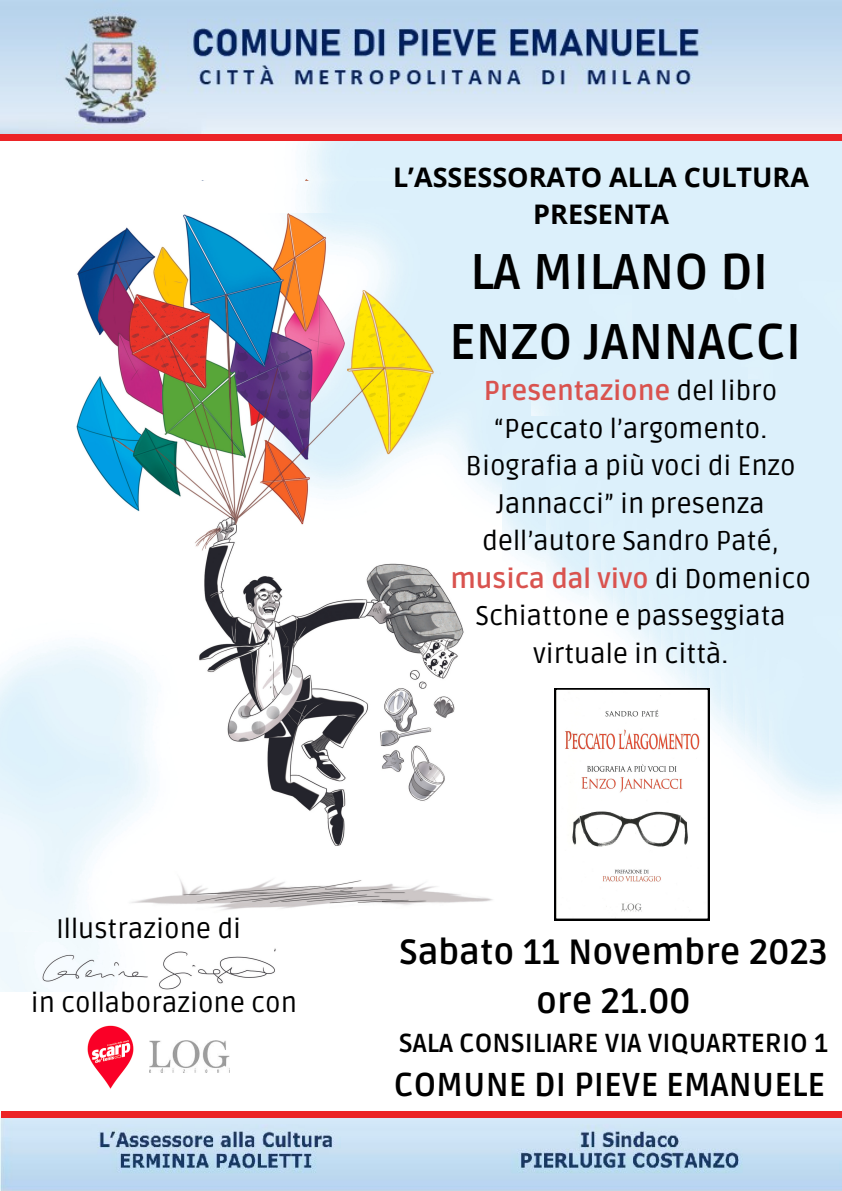
<style>
.page{position:relative;width:842px;height:1191px;background:#fff}
.page>*{position:absolute;margin:0;border:0;box-sizing:border-box;transform-origin:0 0}
.t1{font:700 50px "Ruda";color:#000}
.t2{font:700 35px "Ruda";color:#000}
.t3{font:700 33px "Ruda";color:#000}
.t4{font:27px/37.5px "Ruda";color:#000;text-align:center}
.t5{font:700 27px/37.5px "Open Sans";color:#000;text-align:center}
.t6{font:700 26px "Ruda";color:#000}
.s1{font-weight:700;color:#d9534f}
</style>
<div class="page">
<img style="left:0;top:0;width:842px;height:133px">
<img style="left:0;top:1115px;width:842px;height:75px">
<img style="left:0;top:180px;width:531px;height:752px">
<img style="left:202px;top:180px;width:329px;height:32px">
<img style="left:185px;top:140px;width:387px;height:40px">
<div style="left:572px;top:140px;width:201px;height:263px;background:#dcf0fb"></div>
<div style="left:741px;top:140px;width:101px;height:246px;background:#dcf0fb"></div>
<img style="left:503px;top:236px;width:43px;height:401px">
<img style="left:632px;top:286px;width:56px;height:34px">
<img style="left:589px;top:296px;width:86px;height:321px">
<img style="left:601px;top:308px;width:86px;height:321px">
<img style="left:613px;top:320px;width:86px;height:321px">
<img style="left:625px;top:332px;width:86px;height:317px">
<img style="left:637px;top:344px;width:86px;height:310px">
<img style="left:649px;top:356px;width:86px;height:310px">
<img style="left:661px;top:367px;width:86px;height:311px">
<img style="left:673px;top:379px;width:86px;height:309px">
<div style="left:685px;top:391px;width:86px;height:297px;background:#dcf0fb"></div>
<div style="left:697px;top:403px;width:76px;height:285px;background:#dcf0fb"></div>
<img style="left:709px;top:415px;width:64px;height:401px">
<img style="left:721px;top:427px;width:52px;height:389px">
<img style="left:733px;top:439px;width:40px;height:377px">
<img style="left:745px;top:451px;width:28px;height:365px">
<img style="left:757px;top:463px;width:16px;height:353px">
<div style="left:773px;top:356px;width:69px;height:119px;background:#dcf0fb"></div>
<svg style="left:555px;top:688px;width:154px;height:232px"></svg>
<div style="left:531px;top:153px;width:100px;height:262px;background:#dcf0fb"></div>
<img style="left:1px;top:932px;width:275px;height:59px">
<div style="left:0;top:133px;width:842px;height:7px;background:#ec2427"></div>
<div style="left:1px;top:1110px;width:841px;height:7px;background:#ec2427"></div>
<img style="left:87px;top:1025px;width:47px;height:64px">
<img style="left:150px;top:1040px;width:79px;height:32px">
<p class="t5" style="left:393px;top:157px;width:417px">L’ASSESSORATO ALLA CULTURA<br>PRESENTA</p>
<p class="t1" style="left:470px;top:243px;width:300px">LA MILANO DI</p>
<p class="t1" style="left:449px;top:313px;width:354px">ENZO JANNACCI</p>
<p class="t4" style="left:450px;top:373px;width:362px"><span class="s1">Presentazione</span> del libro “Peccato l’argomento.<br>Biografia a più voci di Enzo<br>Jannacci” in presenza dell’autore Sandro Paté, <span class="s1">musica dal vivo</span> di Domenico<br>Schiattone e passeggiata virtuale in città.</p>
<p class="t4" style="left:56px;top:910px;width:186px">Illustrazione di</p>
<p class="t4" style="left:31px;top:984px;width:268px">in collaborazione con</p>
<p class="t2" style="left:399px;top:932px;width:430px">Sabato 11 Novembre 2023</p>
<p class="t2" style="left:536px;top:980px;width:156px">ore 21.00</p>
<p class="t6" style="left:399px;top:1028px;width:431px">SALA CONSILIARE VIA VIQUARTERIO 1</p>
<p class="t3" style="left:394px;top:1065px;width:433px">COMUNE DI PIEVE EMANUELE</p>
</div>
